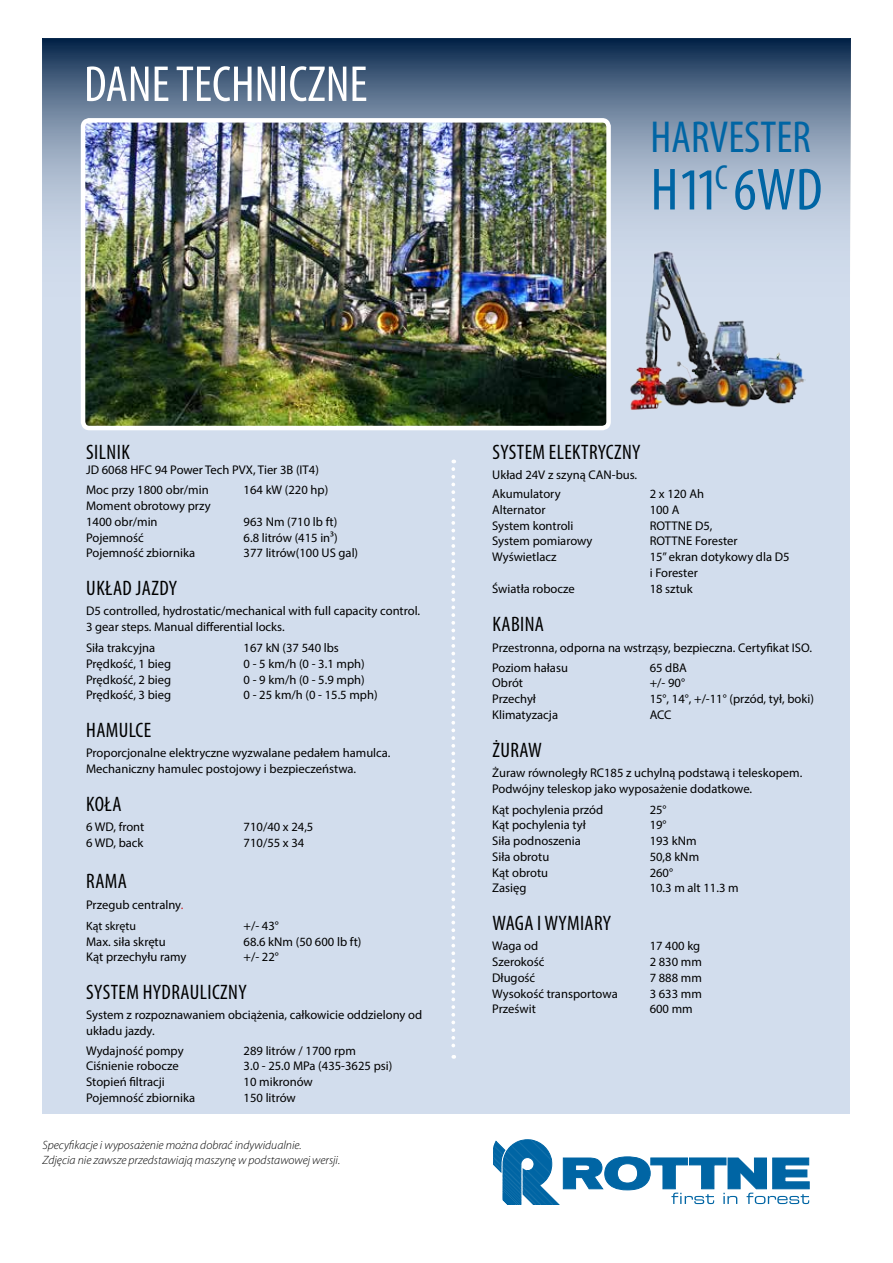
<style>
.page{position:relative;width:893px;height:1263px;background:#fff}
.page>*{position:absolute;margin:0;border:0;box-sizing:border-box;transform-origin:0 0}
.t1{font:condensed 60px "Myriad Pro";color:#0065a4}
.t2{font:condensed 51px "Myriad Pro";color:#fff}
.t3{font:condensed 45px "Myriad Pro";color:#0065a4}
.t4{font:condensed 21px "Myriad Pro";letter-spacing:.02em;color:#000}
.t5{font:12.6px/15.8px "Myriad Pro";color:#000}
.t6{font:italic 300 12px/15.8px "Myriad Pro";color:#000}
.t7{font:12px "Myriad Pro";color:#000}
.s1{color:#d2232a}
</style>
<div class="page">
<div style="left:43px;top:38px;width:807px;height:1076px;background:#d2dded"></div>
<svg style="left:43px;top:38px;width:807px;height:193px;background:#637994"></svg>
<svg style="left:451px;top:469px;width:4px;height:590px"></svg>
<svg style="left:493px;top:1140px;width:316px;height:64px"></svg>
<img style="left:86px;top:123px;width:520px;height:302px">
<div style="left:81px;top:118px;width:530px;height:312px;border:4px solid #fff;border-radius:6px"></div>
<img style="left:630px;top:251px;width:176px;height:159px">
<h2 class="t2" style="left:84px;top:53px;width:285px">DANE TECHNICZNE</h2>
<h3 class="t3" style="left:651px;top:110px;width:162px">HARVESTER</h3>
<h1 class="t1" style="left:651px;top:153px;width:173px">H11<sup>C</sup> 6WD</h1>
<h3 class="t4" style="left:86px;top:439px;width:45px">SILNIK</h3>
<p class="t5" style="left:86px;top:460px;width:234px;line-height:20px">JD 6068 HFC 94 Power Tech PVX, Tier 3B (IT4)<br>Moc przy 1800 obr/min</p>
<p class="t5" style="left:244px;top:482px;width:86px">164 kW (220 hp)</p>
<p class="t5" style="left:86px;top:498px;width:126px">Moment obrotowy przy<br>1400 obr/min</p>
<p class="t5" style="left:244px;top:514px;width:95px">963 Nm (710 lb ft)</p>
<p class="t5" style="left:86px;top:529px;width:59px">Pojemność</p>
<p class="t5" style="left:244px;top:529px;width:96px">6.8 litrów (415 in³)</p>
<p class="t5" style="left:86px;top:545px;width:111px">Pojemność zbiornika</p>
<p class="t5" style="left:244px;top:545px;width:116px">377 litrów(100 US gal)</p>
<h3 class="t4" style="left:86px;top:576px;width:92px">UKŁAD JAZDY</h3>
<p class="t5" style="left:86px;top:603px;width:336px">D5 controlled, hydrostatic/mechanical with full capacity control.<br>3 gear steps. Manual differential locks.</p>
<p class="t5" style="left:86px;top:640px;width:71px">Siła trakcyjna</p>
<p class="t5" style="left:244px;top:640px;width:97px">167 kN (37 540 lbs</p>
<p class="t5" style="left:86px;top:656px;width:87px">Prędkość, 1 bieg</p>
<p class="t5" style="left:244px;top:656px;width:123px">0 - 5 km/h (0 - 3.1 mph)</p>
<p class="t5" style="left:86px;top:671px;width:87px">Prędkość, 2 bieg</p>
<p class="t5" style="left:244px;top:671px;width:123px">0 - 9 km/h (0 - 5.9 mph)</p>
<p class="t5" style="left:86px;top:687px;width:87px">Prędkość, 3 bieg</p>
<p class="t5" style="left:244px;top:687px;width:136px">0 - 25 km/h (0 - 15.5 mph)</p>
<h3 class="t4" style="left:86px;top:718px;width:67px">HAMULCE</h3>
<p class="t5" style="left:86px;top:745px;width:306px">Proporcjonalne elektryczne wyzwalane pedałem hamulca.<br>Mechaniczny hamulec postojowy i bezpieczeństwa.</p>
<h3 class="t4" style="left:86px;top:791px;width:37px">KOŁA</h3>
<p class="t5" style="left:86px;top:819px;width:60px">6 WD, front</p>
<p class="t5" style="left:244px;top:819px;width:71px">710/40 x 24,5</p>
<p class="t5" style="left:86px;top:834px;width:59px">6 WD, back</p>
<p class="t5" style="left:244px;top:834px;width:62px">710/55 x 34</p>
<h3 class="t4" style="left:86px;top:868px;width:42px">RAMA</h3>
<p class="t5" style="left:86px;top:896px;width:99px">Przegub centralny<span class="s1">.</span></p>
<p class="t7" style="left:86px;top:918px;width:51px">Kąt skrętu</p>
<p class="t5" style="left:244px;top:917px;width:37px">+/- 43°</p>
<p class="t5" style="left:86px;top:933px;width:81px">Max. siła skrętu</p>
<p class="t5" style="left:244px;top:933px;width:119px">68.6 kNm (50 600 lb ft)</p>
<p class="t5" style="left:86px;top:949px;width:102px">Kąt przechyłu ramy</p>
<p class="t5" style="left:244px;top:949px;width:37px">+/- 22°</p>
<h3 class="t4" style="left:86px;top:980px;width:162px">SYSTEM HYDRAULICZNY</h3>
<p class="t5" style="left:86px;top:1007px;width:338px">System z rozpoznawaniem obciążenia, całkowicie oddzielony od układu jazdy.</p>
<p class="t5" style="left:86px;top:1042px;width:99px">Wydajność pompy</p>
<p class="t5" style="left:244px;top:1042px;width:114px">289 litrów / 1700 rpm</p>
<p class="t5" style="left:86px;top:1058px;width:94px">Ciśnienie robocze</p>
<p class="t5" style="left:244px;top:1058px;width:150px">3.0 - 25.0 MPa (435-3625 psi)</p>
<p class="t5" style="left:86px;top:1074px;width:80px">Stopień filtracji</p>
<p class="t5" style="left:244px;top:1074px;width:71px">10 mikronów</p>
<p class="t5" style="left:86px;top:1089px;width:111px">Pojemność zbiornika</p>
<p class="t5" style="left:244px;top:1089px;width:54px">150 litrów</p>
<p class="t6" style="left:43px;top:1137px;width:299px">Specyfikacje i wyposażenie można dobrać indywidualnie.<br>Zdjęcia nie zawsze przedstawiają maszynę w podstawowej wersji.</p>
<h3 class="t4" style="left:492px;top:439px;width:150px">SYSTEM ELEKTRYCZNY</h3>
<p class="t5" style="left:492px;top:464px;width:147px;line-height:19.5px">Układ 24V z szyną CAN-bus.<br>Akumulatory</p>
<p class="t5" style="left:650px;top:486px;width:56px">2 x 120 Ah</p>
<p class="t5" style="left:492px;top:502px;width:55px">Alternator</p>
<p class="t5" style="left:650px;top:502px;width:31px">100 A</p>
<p class="t5" style="left:492px;top:517px;width:83px">System kontroli</p>
<p class="t5" style="left:650px;top:517px;width:64px">ROTTNE D5,</p>
<p class="t5" style="left:492px;top:533px;width:102px">System pomiarowy</p>
<p class="t5" style="left:650px;top:533px;width:89px">ROTTNE Forester</p>
<p class="t5" style="left:492px;top:549px;width:66px">Wyświetlacz</p>
<p class="t5" style="left:650px;top:549px;width:141px">15” ekran dotykowy dla D5 i Forester</p>
<p class="t5" style="left:492px;top:580px;width:84px">Światła robocze</p>
<p class="t5" style="left:650px;top:580px;width:45px">18 sztuk</p>
<h3 class="t4" style="left:492px;top:611px;width:53px">KABINA</h3>
<p class="t5" style="left:492px;top:637px;width:321px;line-height:20px">Przestronna, odporna na wstrząsy, bezpieczna. Certyfikat ISO.<br>Poziom hałasu</p>
<p class="t5" style="left:650px;top:659px;width:39px">65 dBA</p>
<p class="t5" style="left:492px;top:675px;width:32px">Obrót</p>
<p class="t5" style="left:650px;top:675px;width:37px">+/- 90°</p>
<p class="t5" style="left:492px;top:691px;width:45px">Przechył</p>
<p class="t5" style="left:650px;top:691px;width:166px">15°, 14°, +/-11° (przód, tył, boki)</p>
<p class="t5" style="left:492px;top:707px;width:67px">Klimatyzacja</p>
<p class="t5" style="left:650px;top:707px;width:23px">ACC</p>
<h3 class="t4" style="left:492px;top:737px;width:51px">ŻURAW</h3>
<p class="t5" style="left:492px;top:765px;width:312px">Żuraw równoległy RC185 z uchylną podstawą i teleskopem.<br>Podwójny teleskop jako wyposażenie dodatkowe.</p>
<p class="t5" style="left:492px;top:801px;width:113px">Kąt pochylenia przód</p>
<p class="t5" style="left:650px;top:801px;width:18px">25°</p>
<p class="t5" style="left:492px;top:817px;width:95px">Kąt pochylenia tył</p>
<p class="t5" style="left:650px;top:817px;width:18px">19°</p>
<p class="t5" style="left:492px;top:833px;width:90px">Siła podnoszenia</p>
<p class="t5" style="left:650px;top:833px;width:48px">193 kNm</p>
<p class="t5" style="left:492px;top:849px;width:59px">Siła obrotu</p>
<p class="t5" style="left:650px;top:849px;width:51px">50,8 kNm</p>
<p class="t5" style="left:492px;top:864px;width:58px">Kąt obrotu</p>
<p class="t5" style="left:650px;top:864px;width:25px">260°</p>
<p class="t5" style="left:492px;top:880px;width:36px">Zasięg</p>
<p class="t5" style="left:650px;top:880px;width:90px">10.3 m alt 11.3 m</p>
<h3 class="t4" style="left:492px;top:911px;width:120px">WAGA I WYMIARY</h3>
<p class="t5" style="left:492px;top:938px;width:48px">Waga od</p>
<p class="t5" style="left:650px;top:938px;width:52px">17 400 kg</p>
<p class="t5" style="left:492px;top:954px;width:54px">Szerokość</p>
<p class="t5" style="left:650px;top:954px;width:54px">2 830 mm</p>
<p class="t5" style="left:492px;top:969px;width:45px">Długość</p>
<p class="t5" style="left:650px;top:969px;width:54px">7 888 mm</p>
<p class="t5" style="left:492px;top:985px;width:127px">Wysokość transportowa</p>
<p class="t5" style="left:650px;top:985px;width:54px">3 633 mm</p>
<p class="t5" style="left:492px;top:1001px;width:45px">Prześwit</p>
<p class="t5" style="left:650px;top:1001px;width:45px">600 mm</p>
</div>
